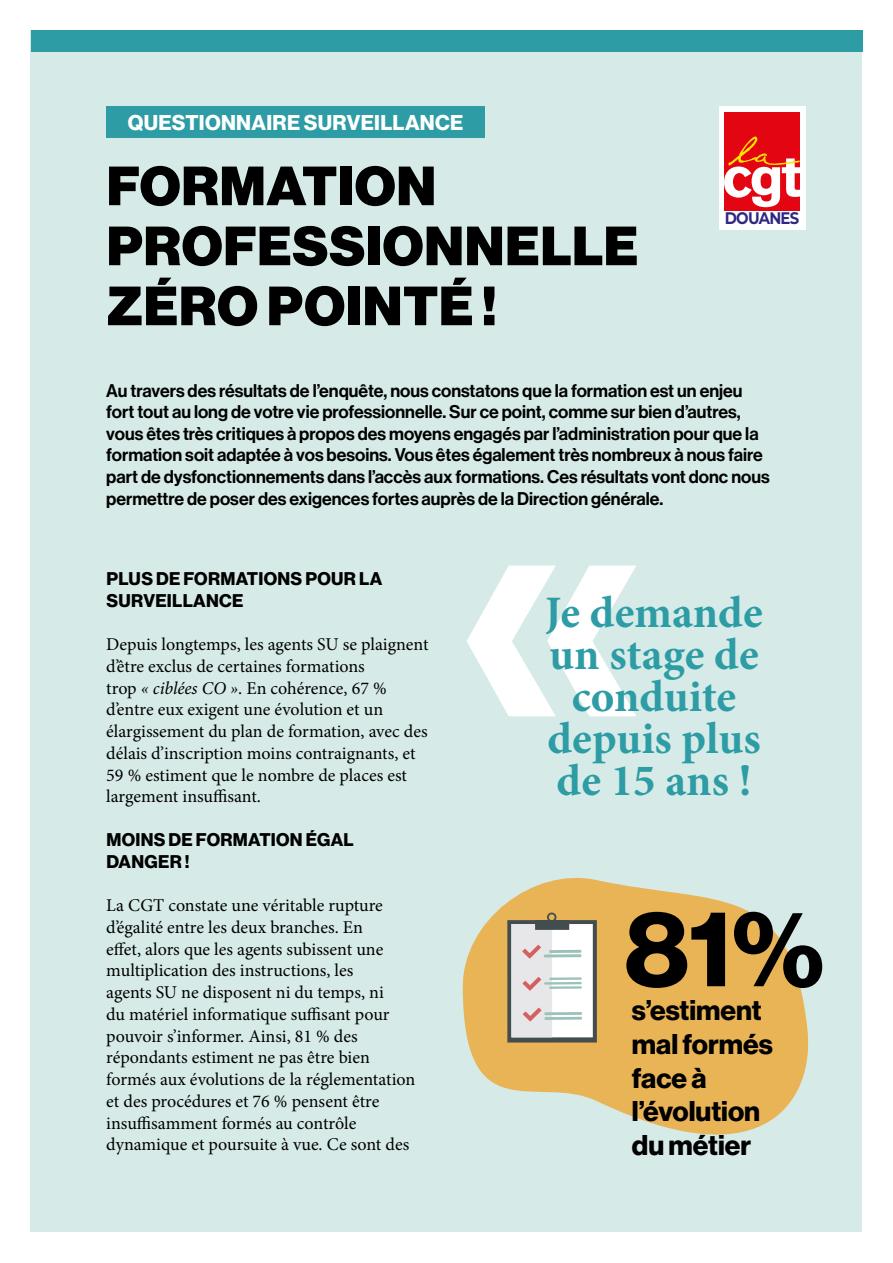
<style>
.page{position:relative;width:893px;height:1263px;background:#fff}
.page>*{position:absolute;margin:0;border:0;box-sizing:border-box;transform-origin:0 0}
.t1{font:106.5px "N Haas Grotesk DS Pro 75 Bd";color:#000}
.TITRE{font:54px/60px "N Haas Grotesk DS Pro 95 Blk";letter-spacing:.015em;color:#000}
.t2{font:700 45px/42px "Minion Pro";color:#2d9ca5;text-align:center}
.t3{font:27.9px/33.6px "N Haas Grotesk DS Pro 75 Bd";color:#000}
.SURTITRE{font:21px "N Haas Grotesk DS Pro 75 Bd";letter-spacing:.015em;color:#fff}
.t4{font:18px/21.8px "Minion Pro";color:#000}
.CHAPO{font:18px/21.6px "N Haas Grotesk DS Pro 65 Md";color:#000}
.INTERTITRE{font:18px/21.8px "N Haas Grotesk DS Pro 75 Bd";letter-spacing:.015em;color:#000}
.t5{font:700 16.8px "Montserrat";letter-spacing:-.05em;color:#302783;scale:.88 1}
.s1{font-style:italic}
</style>
<div class="page">
<div style="left:31px;top:31px;width:831px;height:1201px;background:#d6ebe7"></div>
<div style="left:31px;top:31px;width:831px;height:21px;background:#2d9ca5"></div>
<div style="left:106px;top:106px;width:379px;height:32px;background:#2d9ca5"></div>
<svg style="left:467px;top:566px;width:169px;height:150px"></svg>
<svg style="left:463px;top:877px;width:346px;height:258px;fill:#e9b456"></svg>
<div style="left:507px;top:920px;width:90px;height:122px;background:#434c4f"></div>
<div style="left:511px;top:924px;width:82px;height:113px;background:#fff"></div>
<div style="left:511px;top:924px;width:41px;height:113px;background:#e7e6e8"></div>
<svg style="left:535px;top:912px;width:34px;height:18px"></svg>
<hr style="left:544px;top:982px;width:38px;height:2px;background:#9ac2ba">
<hr style="left:549px;top:986px;width:33px;height:3px;background:#9ac2ba">
<hr style="left:549px;top:977px;width:33px;height:3px;background:#9ac2ba">
<svg style="left:522px;top:945px;width:59px;height:13px"></svg>
<svg style="left:523px;top:977px;width:18px;height:14px"></svg>
<svg style="left:523px;top:1008px;width:59px;height:13px"></svg>
<div style="left:719px;top:106px;width:86px;height:124px;background:#fff"></div>
<div style="left:724px;top:112px;width:76px;height:99px;background:#e30612"></div>
<svg style="left:724px;top:137px;width:76px;height:70px"></svg>
<p class="SURTITRE" style="left:128px;top:111px;width:337px">QUESTIONNAIRE SURVEILLANCE</p>
<p class="TITRE" style="left:107px;top:157px;width:533px">FORMATION<br>PROFESSIONNELLE</p>
<p class="TITRE" style="left:107px;top:277px;width:391px">ZÉRO POINTÉ !</p>
<p class="t5" style="left:725px;top:206px;width:86px">DOUANES</p>
<p class="CHAPO" style="left:106px;top:380px;width:665px">Au travers des résultats de l’enquête, nous constatons que la formation est un enjeu fort tout au long de votre vie professionnelle. Sur ce point, comme sur bien d’autres, vous êtes très critiques à propos des moyens engagés par l’administration pour que la formation soit adaptée à vos besoins. Vous êtes également très nombreux à nous faire part de dysfonctionnements dans l’accès aux formations. Ces résultats vont donc nous permettre de poser des exigences fortes auprès de la Direction générale.</p>
<p class="INTERTITRE" style="left:106px;top:568px;width:277px">PLUS DE FORMATIONS POUR LA<br>SURVEILLANCE</p>
<p class="t4" style="left:106px;top:634px;width:324px">Depuis longtemps, les agents SU se plaignent d’être exclus de certaines formations<br>trop <span class="s1">« ciblées CO »</span>. En cohérence, 67 % d’entre eux exigent une évolution et un élargissement du plan de formation, avec des délais d’inscription moins contraignants, et 59 % estiment que le nombre de places est largement insuffisant.</p>
<p class="INTERTITRE" style="left:106px;top:829px;width:249px">MOINS DE FORMATION ÉGAL<br>DANGER!</p>
<p class="t4" style="left:106px;top:895px;width:310px">La CGT constate une véritable rupture d’égalité entre les deux branches. En<br>effet, alors que les agents subissent une multiplication des instructions, les<br>agents SU ne disposent ni du temps, ni<br>du matériel informatique suffisant pour pouvoir s’informer. Ainsi, 81 % des répondants estiment ne pas être bien formés aux évolutions de la réglementation et des procédures et 76 % pensent être insuffisamment formés au contrôle dynamique et poursuite à vue. Ce sont des</p>
<p class="t2" style="left:545px;top:591px;width:219px">Je demande un stage de conduite depuis plus de 15 ans !</p>
<p class="t1" style="left:624px;top:887px;width:201px">81%</p>
<p class="t3" style="left:632px;top:994px;width:142px">s’estiment mal formés face à l’évolution du métier</p>
</div>
